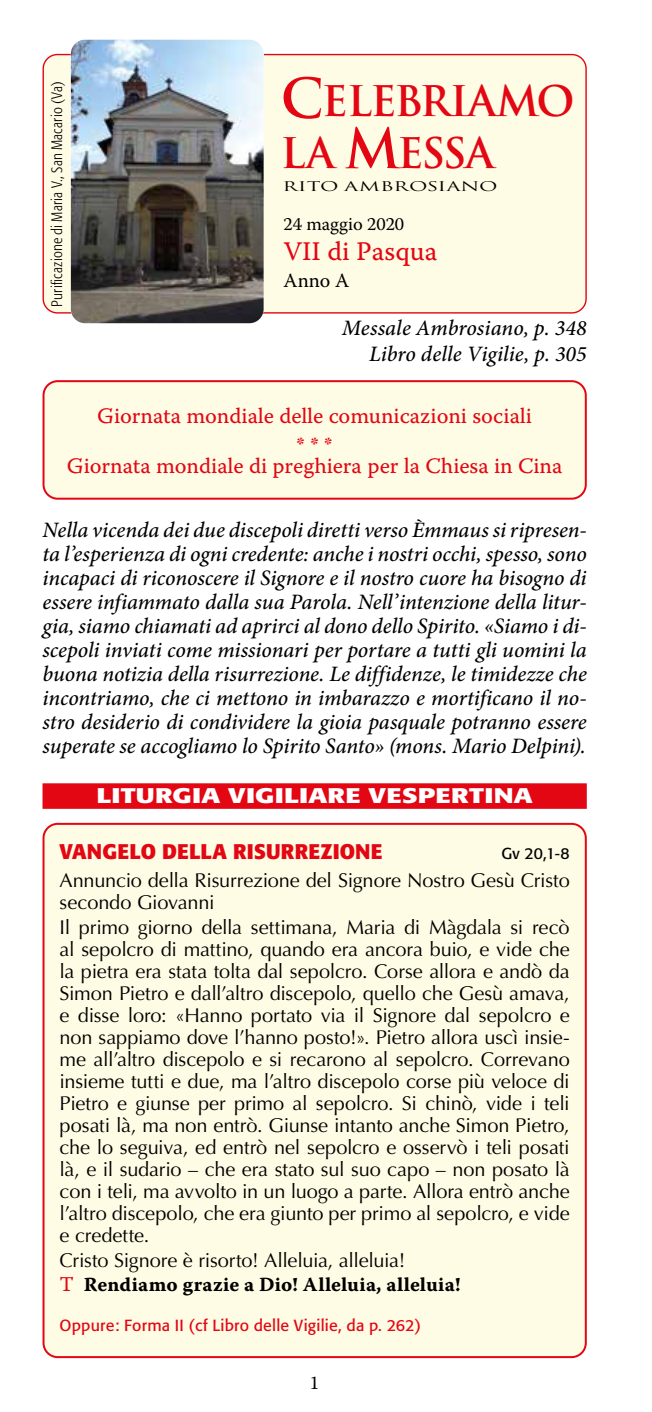
<style>
.page{position:relative;width:652px;height:1412px;background:#fff}
.page>*{position:absolute;margin:0;border:0;box-sizing:border-box;transform-origin:0 0}
.t1{font:700 41.2px/52px "Trajan";letter-spacing:-.03em;color:#e30613}
.t2{font:26.8px "Warnock Pro Capt";letter-spacing:-.005em;color:#e30613}
.t3{font:italic 500 22px/24px "Minion Pro";letter-spacing:-.005em;color:#000;text-align:justify}
.t4{font:22px/28.8px "Warnock Pro Capt";letter-spacing:-.005em;color:#e30613;text-align:center}
.t5{font:700 21px "Formata";letter-spacing:.01em;color:#fff;scale:1.3 1}
.t6{font:700 21px "Formata";letter-spacing:.005em;color:#e30613}
.t7{font:20px/22px "Optima";letter-spacing:-.01em;color:#000}
.t8{font:20px "Warnock Pro Bold Capt";letter-spacing:.01em;color:#000}
.t9{font:20px "Warnock Pro";color:#000}
.t10{font:19px "Warnock Pro";color:#000}
.t11{font:18.4px "Warnock Pro";color:#000}
.t12{font:16px "Formata";letter-spacing:.01em;color:#e30613}
.t13{font:15.8px "Formata";color:#000}
.t14{font:300 condensed 15px "Formata";letter-spacing:.01em;color:#000}
.t15{font:13px "Trajan";color:#000;scale:1.55 1}
.s1{font-size:53.8px}
.s2{font-family:"Warnock Pro Capt";font-size:21px;color:#e30613}
</style>
<div class="page">
<div style="left:44px;top:824px;width:542px;height:533px;background:#fffce5;border-radius:14px"></div>
<div style="left:43px;top:823px;width:544px;height:535px;border:2px solid #e30613;border-radius:14px"></div>
<div style="left:43px;top:783px;width:544px;height:26px;background:#e30613"></div>
<div style="left:43px;top:55px;width:543px;height:258px;background:#fffce5;border-radius:14px"></div>
<img style="left:71px;top:40px;width:193px;height:283px">
<div style="left:44px;top:381px;width:542px;height:118px;background:#fffce5;border-radius:14px"></div>
<div style="left:43px;top:380px;width:544px;height:120px;border:2px solid #e30613;border-radius:14px"></div>
<p class="t14" style="left:48px;top:307px;width:227px;rotate:-90deg">Purificazione di Maria V., San Macario (Va)</p>
<h1 class="t1" style="left:281px;top:75px;width:296px"><span class="s1">C</span>ELEBRIAMO<br>LA <span class="s1">M</span>ESSA</h1>
<p class="t15" style="left:283px;top:178px;width:140px">RITO AMBROSIANO</p>
<p class="t11" style="left:283px;top:213px;width:122px">24 maggio 2020</p>
<h2 class="t2" style="left:283px;top:235px;width:156px">VII di Pasqua</h2>
<p class="t9" style="left:283px;top:268px;width:67px">Anno A</p>
<p class="t3" style="left:342px;top:315px;width:246px;line-height:25.6px;text-align:right">Messale Ambrosiano, p. 348<br>Libro delle Vigilie, p. 305</p>
<p class="t4" style="left:97px;top:401px;width:436px">Giornata mondiale delle comunicazioni sociali * * *</p>
<p class="t4" style="left:67px;top:451px;width:497px">Giornata mondiale di preghiera per la Chiesa in Cina</p>
<p class="t3" style="left:43px;top:517px;width:546px">Nella vicenda dei due discepoli diretti verso Èmmaus si ripresen&shy;ta l’esperienza di ogni credente: anche i nostri occhi, spesso, sono incapaci di riconoscere il Signore e il nostro cuore ha bisogno di essere infiammato dalla sua Parola. Nell’intenzione della litur&shy;gia, siamo chiamati ad aprirci al dono dello Spirito. «Siamo i di&shy;scepoli inviati come missionari per portare a tutti gli uomini la buona notizia della risurrezione. Le diffidenze, le timidezze che incontriamo, che ci mettono in imbarazzo e mortificano il no&shy;stro desiderio di condividere la gioia pasquale potranno essere superate se accogliamo lo Spirito Santo» (mons. Mario Delpini).</p>
<p class="t5" style="left:97px;top:782px;width:337px">LITURGIA VIGILIARE VESPERTINA</p>
<p class="t6" style="left:60px;top:838px;width:325px">VANGELO DELLA RISURREZIONE</p>
<p class="t13" style="left:501px;top:844px;width:70px">Gv 20,1-8</p>
<p class="t7" style="left:60px;top:869px;width:512px">Annuncio della Risurrezione del Signore Nostro Gesù Cristo secondo Giovanni</p>
<p class="t7" style="left:60px;top:916px;width:512px;text-align:justify">Il primo giorno della settimana, Maria di Màgdala si recò al sepolcro di mattino, quando era ancora buio, e vide che la pietra era stata tolta dal sepolcro. Corse allora e andò da Simon Pietro e dall’altro discepolo, quello che Gesù amava, e disse loro: «Hanno portato via il Signore dal sepolcro e non sappiamo dove l’hanno posto!». Pietro allora uscì insie&shy;me all’altro discepolo e si recarono al sepolcro. Correvano insieme tutti e due, ma l’altro discepolo corse più veloce di Pietro e giunse per primo al sepolcro. Si chinò, vide i teli posati là, ma non entrò. Giunse intanto anche Simon Pietro, che lo seguiva, ed entrò nel sepolcro e osservò i teli posati là, e il sudario – che era stato sul suo capo – non posato là con i teli, ma avvolto in un luogo a parte. Allora entrò anche l’altro discepolo, che era giunto per primo al sepolcro, e vide e credette.</p>
<p class="t7" style="left:60px;top:1249px;width:347px">Cristo Signore è risorto! Alleluia, alleluia!</p>
<p class="t8" style="left:60px;top:1273px;width:403px"><span class="s2">T</span> Rendiamo grazie a Dio! Alleluia, alleluia!</p>
<p class="t12" style="left:60px;top:1316px;width:363px">Oppure: Forma II (cf Libro delle Vigilie, da p. 262)</p>
<p class="t10" style="left:310px;top:1371px;width:11px">1</p>
</div>
